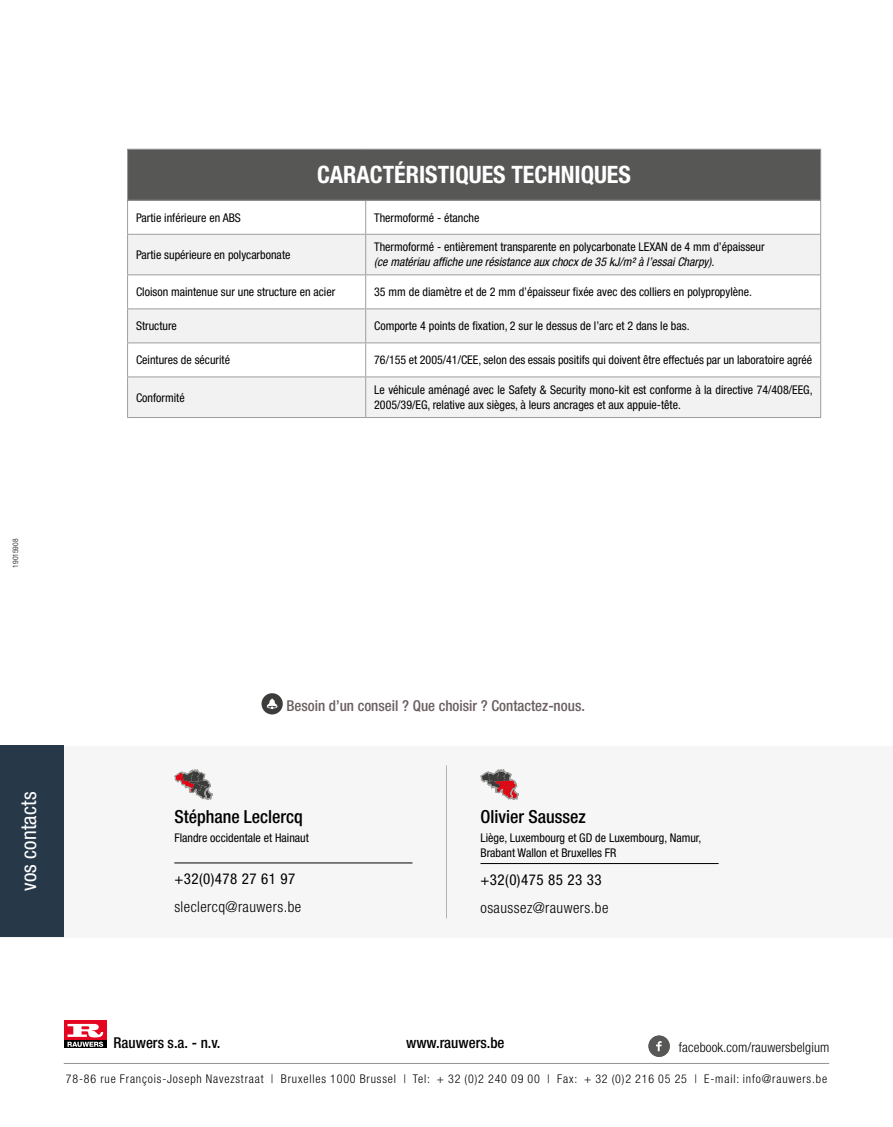
<style>
.page{position:relative;width:893px;height:1127px;background:#fff}
.page>*{position:absolute;margin:0;border:0;box-sizing:border-box;transform-origin:0 0}
.t1{font:700 condensed 24px "Helvetica Neue LT Std";color:#fff}
.t2{font:condensed 21px "Helvetica Neue LT Std";letter-spacing:.01em;color:#fff}
.t3{font:500 condensed 18px "Helvetica Neue LT Std";color:#000}
.t4{font:500 condensed 15px "Helvetica Neue LT Std";color:#6a5e60}
.t5{font:300 condensed 15px "Helvetica Neue LT Std";letter-spacing:.03em;color:#000}
.t6{font:500 condensed 15px "Helvetica Neue LT Std";color:#000}
.t7{font:condensed 15px "Helvetica Neue LT Std";letter-spacing:.03em;color:#000}
.t8{font:300 condensed 13.5px "Helvetica Neue LT Std";letter-spacing:.01em;color:#000}
.t9{font:condensed 12px/15px "Helvetica Neue LT Std";color:#000}
.t10{font:300 condensed 12px "Helvetica Neue LT Std";letter-spacing:.07em;color:#000}
.t11{font:italic condensed 12px "Helvetica Neue LT Std";color:#000}
.t12{font:300 condensed 7.5px "Helvetica Neue LT Std";color:#000}
</style>
<div class="page">
<div style="left:0;top:746px;width:893px;height:191px;background:#f6f6f6"></div>
<div style="left:261px;top:693px;width:22px;height:21px;background:#3c3c3b;border-radius:50%"></div>
<svg style="left:267px;top:698px;width:10px;height:11px"></svg>
<hr style="left:64px;top:1063px;width:765px;height:1px;background:#929292">
<div style="left:64px;top:1020px;width:42px;height:28px;background:#e40521"></div>
<div style="left:64px;top:1020px;width:42px;height:19px;background:linear-gradient(to right,#e40521,#e40521)"></div>
<svg style="left:64px;top:1040px;width:42px;height:8px"></svg>
<svg style="left:68px;top:1024px;width:35px;height:23px"></svg>
<div style="left:648px;top:1035px;width:22px;height:22px;background:#575756;border-radius:50%"></div>
<svg style="left:656px;top:1041px;width:6px;height:10px"></svg>
<hr style="left:174px;top:863px;width:238px;height:1px;background:#000">
<hr style="left:480px;top:863px;width:239px;height:1px;background:#000">
<hr style="left:446px;top:765px;width:1px;height:153px;background:#b3b2b2">
<div style="left:0;top:746px;width:64px;height:191px;background:#273949"></div>
<svg style="left:175px;top:770px;width:37px;height:29px"></svg>
<svg style="left:481px;top:770px;width:37px;height:29px"></svg>
<div style="left:128px;top:149px;width:693px;height:51px;background:#575756"></div>
<svg style="left:128px;top:235px;width:692px;height:182px;fill:#f2f2f2"></svg>
<div style="left:128px;top:309px;width:692px;height:33px;background:#f2f2f2"></div>
<hr style="left:127px;top:149px;width:239px;height:1px;background:#9d9d9c">
<hr style="left:127px;top:150px;width:1px;height:50px;background:#9d9d9c">
<hr style="left:366px;top:149px;width:455px;height:1px;background:#9d9d9c">
<hr style="left:820px;top:150px;width:1px;height:50px;background:#9d9d9c">
<hr style="left:127px;top:200px;width:239px;height:1px;background:#9d9d9c">
<hr style="left:127px;top:201px;width:1px;height:33px;background:#9d9d9c">
<hr style="left:366px;top:200px;width:455px;height:1px;background:#9d9d9c">
<hr style="left:365px;top:201px;width:1px;height:33px;background:#9d9d9c">
<hr style="left:820px;top:201px;width:1px;height:33px;background:#9d9d9c">
<hr style="left:127px;top:234px;width:239px;height:1px;background:#9d9d9c">
<hr style="left:127px;top:235px;width:1px;height:39px;background:#9d9d9c">
<hr style="left:366px;top:234px;width:455px;height:1px;background:#9d9d9c">
<hr style="left:365px;top:235px;width:1px;height:39px;background:#9d9d9c">
<hr style="left:820px;top:235px;width:1px;height:39px;background:#9d9d9c">
<hr style="left:127px;top:274px;width:239px;height:1px;background:#9d9d9c">
<hr style="left:127px;top:275px;width:1px;height:33px;background:#9d9d9c">
<hr style="left:366px;top:274px;width:455px;height:1px;background:#9d9d9c">
<hr style="left:365px;top:275px;width:1px;height:33px;background:#9d9d9c">
<hr style="left:820px;top:275px;width:1px;height:33px;background:#9d9d9c">
<hr style="left:127px;top:308px;width:239px;height:1px;background:#9d9d9c">
<hr style="left:127px;top:309px;width:1px;height:33px;background:#9d9d9c">
<hr style="left:366px;top:308px;width:455px;height:1px;background:#9d9d9c">
<hr style="left:365px;top:309px;width:1px;height:33px;background:#9d9d9c">
<hr style="left:820px;top:309px;width:1px;height:33px;background:#9d9d9c">
<hr style="left:127px;top:342px;width:239px;height:1px;background:#9d9d9c">
<hr style="left:127px;top:343px;width:1px;height:33px;background:#9d9d9c">
<hr style="left:366px;top:342px;width:455px;height:1px;background:#9d9d9c">
<hr style="left:365px;top:343px;width:1px;height:33px;background:#9d9d9c">
<hr style="left:820px;top:343px;width:1px;height:33px;background:#9d9d9c">
<hr style="left:127px;top:376px;width:239px;height:1px;background:#9d9d9c">
<hr style="left:127px;top:377px;width:1px;height:40px;background:#9d9d9c">
<hr style="left:366px;top:376px;width:455px;height:1px;background:#9d9d9c">
<hr style="left:365px;top:377px;width:1px;height:40px;background:#9d9d9c">
<hr style="left:820px;top:377px;width:1px;height:40px;background:#9d9d9c">
<hr style="left:127px;top:417px;width:239px;height:1px;background:#9d9d9c">
<hr style="left:366px;top:417px;width:455px;height:1px;background:#9d9d9c">
<p class="t12" style="left:11px;top:568px;width:30px;rotate:-90deg">19015908</p>
<h1 class="t1" style="left:317px;top:160px;width:315px">CARACTÉRISTIQUES TECHNIQUES</h1>
<p class="t9" style="left:136px;top:210px;width:106px">Partie inférieure en ABS</p>
<p class="t9" style="left:374px;top:210px;width:107px">Thermoformé - étanche</p>
<p class="t9" style="left:136px;top:247px;width:156px">Partie supérieure en polycarbonate</p>
<p class="t9" style="left:374px;top:239px;width:392px">Thermoformé - entièrement transparente en polycarbonate LEXAN de 4 mm d’épaisseur</p>
<p class="t11" style="left:374px;top:255px;width:341px">(ce matériau affiche une résistance aux chocx de 35 kJ/m² à l’essai Charpy).</p>
<p class="t9" style="left:136px;top:284px;width:201px">Cloison maintenue sur une structure en acier</p>
<p class="t9" style="left:374px;top:284px;width:379px">35 mm de diamètre et de 2 mm d’épaisseur fixée avec des colliers en polypropylène.</p>
<p class="t9" style="left:136px;top:318px;width:42px">Structure</p>
<p class="t9" style="left:374px;top:318px;width:317px">Comporte 4 points de fixation, 2 sur le dessus de l’arc et 2 dans le bas.</p>
<p class="t9" style="left:136px;top:352px;width:95px">Ceintures de sécurité</p>
<p class="t9" style="left:374px;top:352px;width:439px">76/155 et 2005/41/CEE, selon des essais positifs qui doivent être effectués par un laboratoire agréé</p>
<p class="t9" style="left:136px;top:390px;width:50px">Conformité</p>
<p class="t9" style="left:374px;top:382px;width:440px">Le véhicule aménagé avec le Safety &amp; Security mono-kit est conforme à la directive 74/408/EEG,<br>2005/39/EG, relative aux sièges, à leurs ancrages et aux appuie-tête.</p>
<h2 class="t2" style="left:17px;top:891px;width:101px;rotate:-90deg">vos contacts</h2>
<p class="t4" style="left:286px;top:697px;width:300px">Besoin d’un conseil ? Que choisir ? Contactez-nous.</p>
<h3 class="t3" style="left:174px;top:805px;width:130px">Stéphane Leclercq</h3>
<p class="t9" style="left:174px;top:830px;width:136px">Flandre occidentale et Hainaut</p>
<p class="t7" style="left:174px;top:870px;width:123px">+32(0)478 27 61 97</p>
<p class="t5" style="left:174px;top:898px;width:128px">sleclercq@rauwers.be</p>
<h3 class="t3" style="left:480px;top:805px;width:107px">Olivier Saussez</h3>
<p class="t9" style="left:480px;top:830px;width:222px">Liège, Luxembourg et GD de Luxembourg, Namur,<br>Brabant Wallon et Bruxelles FR</p>
<p class="t7" style="left:480px;top:871px;width:123px">+32(0)475 85 23 33</p>
<p class="t5" style="left:480px;top:899px;width:129px">osaussez@rauwers.be</p>
<p class="t6" style="left:113px;top:1033px;width:108px">Rauwers s.a. - n.v.</p>
<p class="t6" style="left:406px;top:1033px;width:100px">www.rauwers.be</p>
<p class="t10" style="left:66px;top:1072px;width:763px">78-86 rue François-Joseph Navezstraat | Bruxelles 1000 Brussel | Tel: + 32 (0)2 240 09 00 | Fax: + 32 (0)2 216 05 25 | E-mail: info@rauwers.be</p>
<p class="t8" style="left:679px;top:1039px;width:152px">facebook.com/rauwersbelgium</p>
</div>
